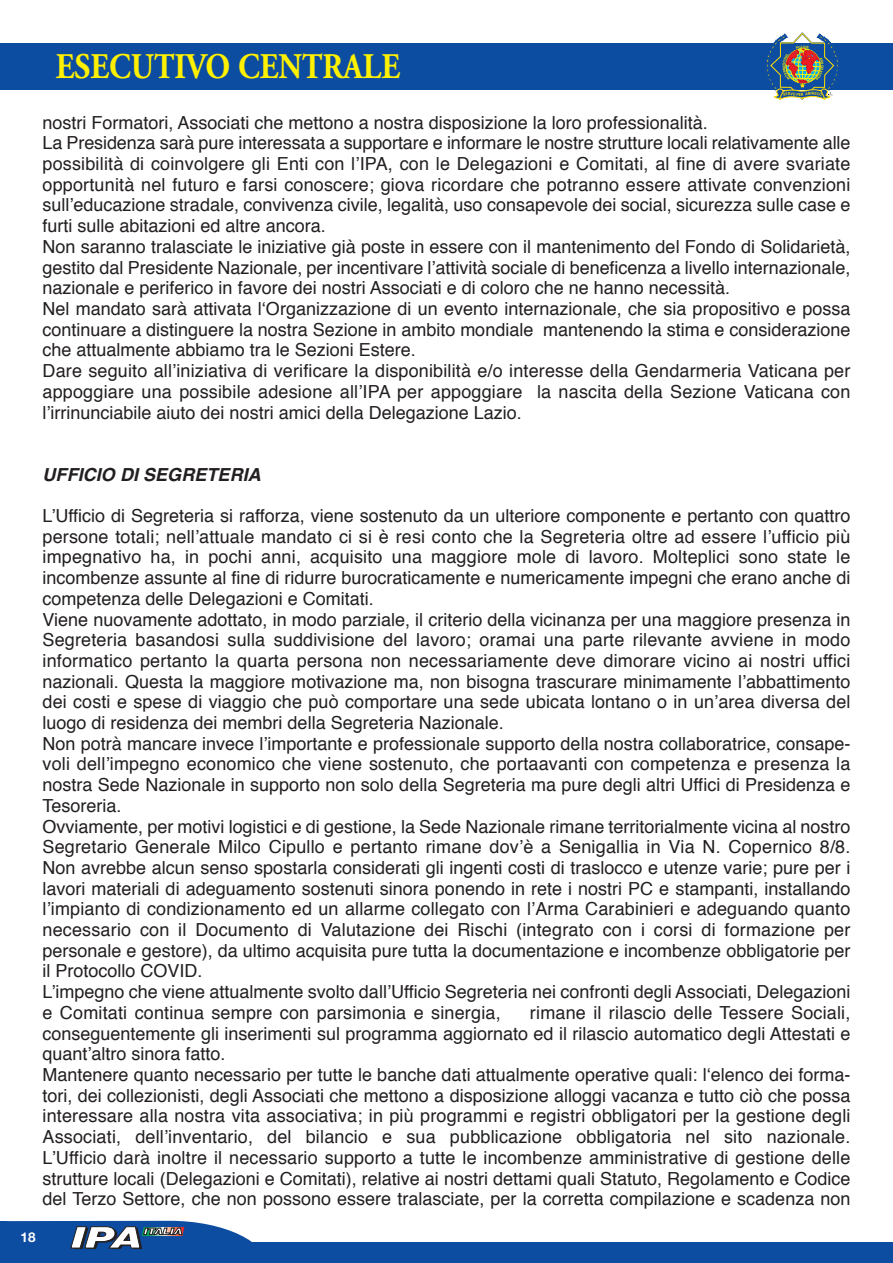
<style>
.page{position:relative;width:893px;height:1263px;background:#fff}
.page>*{position:absolute;margin:0;border:0;box-sizing:border-box;transform-origin:0 0}
.t1{font:700 36px "Adobe Garamond Pro";color:#fff101;scale:.88 1}
.t2{font:18px/20.7px "Helvetica";color:#231f20}
.t3{font:italic 700 18px "Helvetica";letter-spacing:.005em;color:#231f20}
.t4{font:700 13.5px "Helvetica Neue";color:#fff}
.t5{font:700 3.3px "Helvetica";color:#fff101}
</style>
<div class="page">
<div style="left:4px;top:1242px;width:889px;height:21px;background:#0d4da1"></div>
<div style="left:0;top:1221px;width:7px;height:42px;background:#0d4da1"></div>
<svg style="left:7px;top:1221px;width:245px;height:28px"></svg>
<div style="left:0;top:43px;width:893px;height:46px;background:#0d4da1"></div>
<svg style="left:765px;top:32px;width:74px;height:68px"></svg>
<h1 class="t1" style="left:56px;top:53px;width:393px">ESECUTIVO CENTRALE</h1>
<p class="t2" style="left:43px;top:113px;width:809px">nostri Formatori, Associati che mettono a nostra disposizione la loro professionalità.<br>La Presidenza sarà pure interessata a supportare e informare le nostre strutture locali relativamente alle possibilità di coinvolgere gli Enti con l’IPA, con le Delegazioni e Comitati, al fine di avere svariate opportunità nel futuro e farsi conoscere; giova ricordare che potranno essere attivate convenzioni sull’educazione stradale, convivenza civile, legalità, uso consapevole dei social, sicurezza sulle case e furti sulle abitazioni ed altre ancora.<br>Non saranno tralasciate le iniziative già poste in essere con il mantenimento del Fondo di Solidarietà, gestito dal Presidente Nazionale, per incentivare l’attività sociale di beneficenza a livello internazionale, nazionale e periferico in favore dei nostri Associati e di coloro che ne hanno necessità.<br>Nel mandato sarà attivata l‘Organizzazione di un evento internazionale, che sia propositivo e possa continuare a distinguere la nostra Sezione in ambito mondiale mantenendo la stima e considerazione che attualmente abbiamo tra le Sezioni Estere.<br>Dare seguito all’iniziativa di verificare la disponibilità e/o interesse della Gendarmeria Vaticana per appoggiare una possibile adesione all’IPA per appoggiare la nascita della Sezione Vaticana con l’irrinunciabile aiuto dei nostri amici della Delegazione Lazio.</p>
<p class="t5" style="left:825px;top:65px;width:4px;rotate:90deg">O</p>
<p class="t3" style="left:43px;top:468px;width:220px">UFFICIO DI SEGRETERIA</p>
<p class="t2" style="left:42px;top:507px;width:809px">L’Ufficio di Segreteria si rafforza, viene sostenuto da un ulteriore componente e pertanto con quattro persone totali; nell’attuale mandato ci si è resi conto che la Segreteria oltre ad essere l’ufficio più impegnativo ha, in pochi anni, acquisito una maggiore mole di lavoro. Molteplici sono state le incombenze assunte al fine di ridurre burocraticamente e numericamente impegni che erano anche di competenza delle Delegazioni e Comitati.<br>Viene nuovamente adottato, in modo parziale, il criterio della vicinanza per una maggiore presenza in Segreteria basandosi sulla suddivisione del lavoro; oramai una parte rilevante avviene in modo informatico pertanto la quarta persona non necessariamente deve dimorare vicino ai nostri uffici nazionali. Questa la maggiore motivazione ma, non bisogna trascurare minimamente l’abbattimento dei costi e spese di viaggio che può comportare una sede ubicata lontano o in un’area diversa del luogo di residenza dei membri della Segreteria Nazionale.<br>Non potrà mancare invece l’importante e professionale supporto della nostra collaboratrice, consape&shy;voli dell’impegno economico che viene sostenuto, che portaavanti con competenza e presenza la nostra Sede Nazionale in supporto non solo della Segreteria ma pure degli altri Uffici di Presidenza e Tesoreria.<br>Ovviamente, per motivi logistici e di gestione, la Sede Nazionale rimane territorialmente vicina al nostro Segretario Generale Milco Cipullo e pertanto rimane dov’è a Senigallia in Via N. Copernico 8/8.<br>Non avrebbe alcun senso spostarla considerati gli ingenti costi di traslocco e utenze varie; pure per i lavori materiali di adeguamento sostenuti sinora ponendo in rete i nostri PC e stampanti, installando l’impianto di condizionamento ed un allarme collegato con l’Arma Carabinieri e adeguando quanto necessario con il Documento di Valutazione dei Rischi (integrato con i corsi di formazione per personale e gestore), da ultimo acquisita pure tutta la documentazione e incombenze obbligatorie per il Protocollo COVID.<br>L’impegno che viene attualmente svolto dall’Ufficio Segreteria nei confronti degli Associati, Delegazioni e Comitati continua sempre con parsimonia e sinergia,</p>
<p class="t2" style="left:43px;top:1004px;width:809px;text-indent:487px">rimane il rilascio delle Tessere Sociali, conseguentemente gli inserimenti sul programma aggiornato ed il rilascio automatico degli Attestati e quant’altro sinora fatto.<br>Mantenere quanto necessario per tutte le banche dati attualmente operative quali: l‘elenco dei forma&shy;tori, dei collezionisti, degli Associati che mettono a disposizione alloggi vacanza e tutto ciò che possa interessare alla nostra vita associativa; in più programmi e registri obbligatori per la gestione degli Associati, dell’inventario, del bilancio e sua pubblicazione obbligatoria nel sito nazionale.<br>L’Ufficio darà inoltre il necessario supporto a tutte le incombenze amministrative di gestione delle strutture locali (Delegazioni e Comitati), relative ai nostri dettami quali Statuto, Regolamento e Codice del Terzo Settore, che non possono essere tralasciate, per la corretta compilazione e scadenza non</p>
<p class="t4" style="left:21px;top:1232px;width:16px">18</p>
</div>
